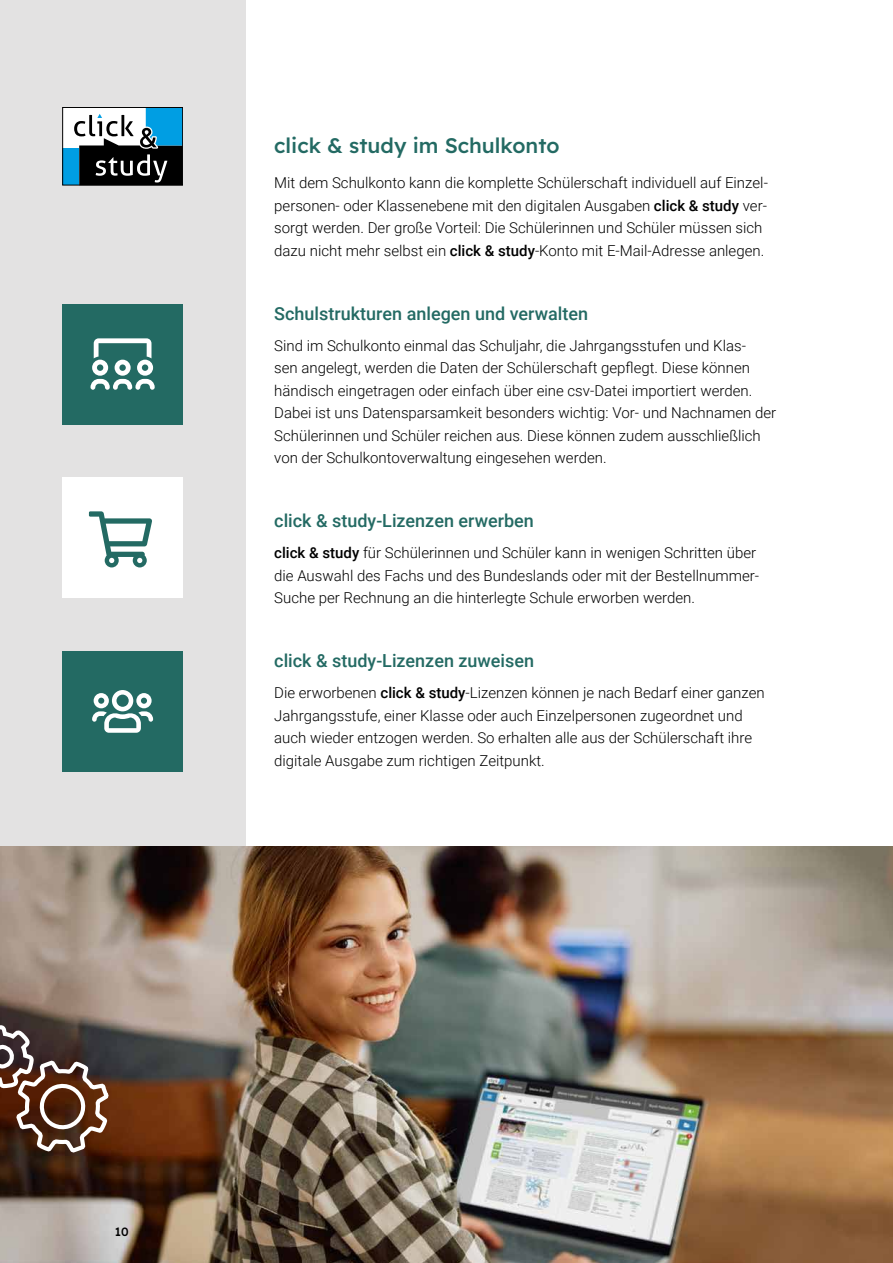
<style>
.page{position:relative;width:893px;height:1263px;background:#fff}
.page>*{position:absolute;margin:0;border:0;box-sizing:border-box;transform-origin:0 0}
.t1{font:500 21px "Lexend";color:#236a63}
.t2{font:500 18px "Roboto";color:#236a63}
.t3{font:300 15px/22.5px "Roboto";color:#000}
.t4{font:500 12px "Lexend";color:#000}
.s1{font-weight:500}
</style>
<div class="page">
<hr style="left:892px;top:0;width:1px;height:534px;background:#b70502">
<hr style="left:892px;top:436px;width:1px;height:98px;background:#2c2d2d">
<div style="left:0;top:0;width:245px;height:1263px;background:#e3e2e2"></div>
<div style="left:62px;top:477px;width:121px;height:121px;background:#fff"></div>
<svg style="left:89px;top:511px;width:63px;height:56px"></svg>
<div style="left:63px;top:107px;width:120px;height:78px;background:#fff"></div>
<div style="left:62px;top:149px;width:17px;height:36px;background:#009ee3"></div>
<div style="left:62px;top:107px;width:121px;height:78px;border:1px solid #000"></div>
<svg style="left:74px;top:107px;width:109px;height:78px"></svg>
<div style="left:62px;top:651px;width:121px;height:121px;background:#236a63"></div>
<svg style="left:92px;top:690px;width:61px;height:43px"></svg>
<div style="left:62px;top:304px;width:121px;height:120px;background:#236a63"></div>
<svg style="left:91px;top:338px;width:64px;height:52px"></svg>
<img style="left:0;top:846px;width:893px;height:417px">
<svg style="left:0;top:1022px;width:111px;height:134px;background:#644b40"></svg>
<h1 class="t1" style="left:274px;top:130px;width:287px">click &amp; study im Schulkonto</h1>
<p class="t3" style="left:274px;top:171px;width:495px">Mit dem Schulkonto kann die komplette Schülerschaft individuell auf Einzel&shy;personen- oder Klassenebene mit den digitalen Ausgaben <span class="s1">click &amp; study</span> ver&shy;sorgt werden. Der große Vorteil: Die Schülerinnen und Schüler müssen sich dazu nicht mehr selbst ein <span class="s1">click &amp; study</span>-Konto mit E-Mail-Adresse anlegen.</p>
<p class="t2" style="left:274px;top:301px;width:315px">Schulstrukturen anlegen und verwalten</p>
<p class="t3" style="left:274px;top:334px;width:503px">Sind im Schulkonto einmal das Schuljahr, die Jahrgangsstufen und Klas-<br>sen angelegt, werden die Daten der Schülerschaft gepflegt. Diese können händisch eingetragen oder einfach über eine csv-Datei importiert werden.<br>Dabei ist uns Datensparsamkeit besonders wichtig: Vor- und Nachnamen der Schülerinnen und Schüler reichen aus. Diese können zudem ausschließlich von der Schulkontoverwaltung eingesehen werden.</p>
<p class="t2" style="left:274px;top:508px;width:261px">click &amp; study-Lizenzen erwerben</p>
<p class="t3" style="left:274px;top:541px;width:486px"><span class="s1">click &amp; study</span> für Schülerinnen und Schüler kann in wenigen Schritten über die Auswahl des Fachs und des Bundeslands oder mit der Bestellnummer-<br>Suche per Rechnung an die hinterlegte Schule erworben werden.</p>
<p class="t2" style="left:274px;top:648px;width:261px">click &amp; study-Lizenzen zuweisen</p>
<p class="t3" style="left:274px;top:681px;width:492px">Die erworbenen <span class="s1">click &amp; study</span>-Lizenzen können je nach Bedarf einer ganzen Jahrgangsstufe, einer Klasse oder auch Einzelpersonen zugeordnet und auch wieder entzogen werden. So erhalten alle aus der Schülerschaft ihre digitale Ausgabe zum richtigen Zeitpunkt.</p>
<p class="t4" style="left:115px;top:1222px;width:15px">10</p>
</div>
